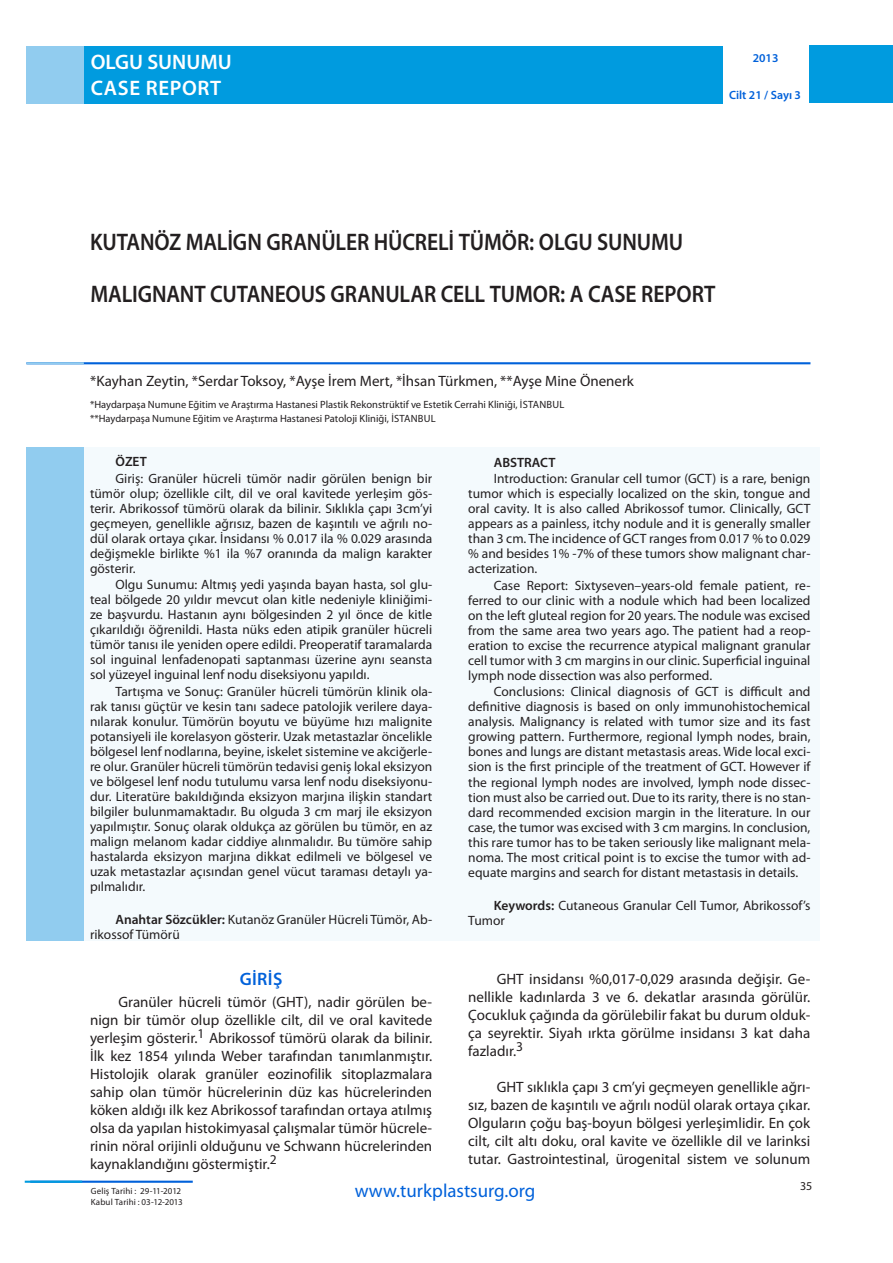
<style>
.page{position:relative;width:893px;height:1263px;background:#fff}
.page>*{position:absolute;margin:0;border:0;box-sizing:border-box;transform-origin:0 0}
.Başlık_ingilizce{font:600 24px "Myriad Pro";letter-spacing:-.005em;color:#231f20;scale:.9 1}
.Başlık_Türkçe{font:600 24px "Myriad Pro";letter-spacing:-.005em;color:#231f20;scale:.9 1}
.Metin{font:600 21px "Myriad Pro";letter-spacing:.015em;color:#fff}
.Metin-2{font:18.9px "Myriad Pro";color:#0061da}
.Metin_Başlığı{font:600 18px "Myriad Pro";letter-spacing:.02em;color:#0061da}
.Metin-3{font:15px/18px "Myriad Pro";color:#231f20;text-align:justify}
.isimler{font:15px "Myriad Pro";color:#231f20}
.Özet_ING{font:13.5px/15px "Myriad Pro";color:#231f20;text-align:justify}
.Özet_ING-2{font:600 13.5px "Myriad Pro";color:#231f20}
.Metin-4{font:600 12px "Myriad Pro";color:#0061da}
.Başlık_ingilizce-2{font:12px "Myriad Pro";color:#231f20}
.Kurumlar{font:10.5px "Myriad Pro";color:#231f20}
.Adres{font:9px "Myriad Pro";letter-spacing:.015em;color:#231f20}
.Metin-5{font:9px "Myriad Pro";letter-spacing:.015em;color:#231f20}
.s1{font-weight:600}
</style>
<div class="page">
<hr style="left:26px;top:362px;width:784px;height:2px;background:#0061da">
<hr style="left:26px;top:362px;width:58px;height:2px;background:#91ccef">
<hr style="left:30px;top:1181px;width:163px;height:2px;background:#0061da">
<hr style="left:25px;top:1181px;width:57px;height:2px;background:#009bdf">
<div style="left:810px;top:46px;width:83px;height:57px;background:#009bdf"></div>
<div style="left:26px;top:46px;width:696px;height:58px;background:#009bdf"></div>
<div style="left:26px;top:46px;width:58px;height:58px;background:#91ccef"></div>
<div style="left:26px;top:447px;width:794px;height:494px;background:#f4fafd"></div>
<div style="left:26px;top:447px;width:58px;height:494px;background:#91ccef"></div>
<p class="Metin" style="left:91px;top:49px;width:143px">OLGU SUNUMU</p>
<p class="Metin" style="left:91px;top:75px;width:132px">CASE REPORT</p>
<p class="Metin-4" style="left:753px;top:50px;width:27px">2013</p>
<p class="Metin-4" style="left:729px;top:87px;width:74px">CILT 21 / SAYI 3</p>
<p class="Başlık_Türkçe" style="left:90px;top:226px;width:660px">KUTANÖZ MALİGN GRANÜLER HÜCRELİ TÜMÖR: OLGU SUNUMU</p>
<p class="Başlık_ingilizce" style="left:90px;top:278px;width:162px">MALIGNANT CUTANEOUS</p>
<p class="Başlık_ingilizce" style="left:330px;top:278px;width:32px">GRANULAR</p>
<p class="Başlık_ingilizce" style="left:441px;top:278px;width:84px">CELL TUMOR</p>
<p class="Başlık_ingilizce" style="left:560px;top:278px;width:118px">: A CASE REPORT</p>
<p class="isimler" style="left:90px;top:372px;width:545px">*Kayhan Zeytin, *Serdar Toksoy, *Ayşe İrem Mert, *İhsan Türkmen, **Ayşe Mine Önenerk</p>
<p class="Kurumlar" style="left:90px;top:398px;width:440px">*Haydarpaşa Numune Eğitim ve Araştırma Hastanesi Plastik Rekonstrüktif ve Estetik Cerrahi Kliniği, İstanbul</p>
<p class="Kurumlar" style="left:90px;top:412px;width:311px">**Haydarpaşa Numune Eğitim ve Araştırma Hastanesi Patoloji Kliniği, İstanbul</p>
<p class="Özet_ING-2" style="left:116px;top:453px;width:33px">ÖZET</p>
<p class="Özet_ING" style="left:90px;top:470px;width:344px;text-indent:26px">Giriş: Granüler hücreli tümör nadir görülen benign bir tümör olup; özellikle cilt, dil ve oral kavitede yerleşim gös&shy;terir. Abrikossof tümörü olarak da bilinir. Sıklıkla çapı 3cm’yi geçmeyen, genellikle ağrısız, bazen de kaşıntılı ve ağrılı no&shy;dül olarak ortaya çıkar. İnsidansı % 0.017 ila % 0.029 arasında değişmekle birlikte %1 ila %7 oranında da malign karakter gösterir.</p>
<p class="Özet_ING" style="left:90px;top:577px;width:344px;text-indent:26px">Olgu Sunumu: Altmış yedi yaşında bayan hasta, sol glu&shy;teal bölgede 20 yıldır mevcut olan kitle nedeniyle kliniğimi&shy;ze başvurdu. Hastanın aynı bölgesinden 2 yıl önce de kitle çıkarıldığı öğrenildi. Hasta nüks eden atipik granüler hücreli tümör tanısı ile yeniden opere edildi. Preoperatif taramalarda sol inguinal lenfadenopati saptanması üzerine aynı seansta sol yüzeyel inguinal lenf nodu diseksiyonu yapıldı.</p>
<p class="Özet_ING" style="left:90px;top:683px;width:344px;text-indent:26px">Tartışma ve Sonuç: Granüler hücreli tümörün klinik ola&shy;rak tanısı güçtür ve kesin tanı sadece patolojik verilere daya&shy;nılarak konulur. Tümörün boyutu ve büyüme hızı malignite potansiyeli ile korelasyon gösterir. Uzak metastazlar öncelikle bölgesel lenf nodlarına, beyine, iskelet sistemine ve akciğerle&shy;re olur. Granüler hücreli tümörün tedavisi geniş lokal eksizyon ve bölgesel lenf nodu tutulumu varsa lenf nodu diseksiyonu&shy;dur. Literatüre bakıldığında eksizyon marjına ilişkin standart bilgiler bulunmamaktadır. Bu olguda 3 cm marj ile eksizyon yapılmıştır. Sonuç olarak oldukça az görülen bu tümör, en az malign melanom kadar ciddiye alınmalıdır. Bu tümöre sahip hastalarda eksizyon marjına dikkat edilmeli ve bölgesel ve uzak metastazlar açısından genel vücut taraması detaylı ya&shy;pılmalıdır.</p>
<p class="Özet_ING" style="left:90px;top:911px;width:344px;text-indent:26px"><span class="s1">ANAHTAR SÖZCÜKLER:</span> Kutanöz Granüler Hücreli Tümör, Ab&shy;rikossof Tümörü</p>
<p class="Metin_Başlığı" style="left:240px;top:967px;width:44px">GİRİŞ</p>
<p class="Metin-3" style="left:90px;top:993px;width:344px;text-indent:28px">Granüler hücreli tümör (GHT), nadir görülen be&shy;nign bir tümör olup özellikle cilt, dil ve oral kavitede yerleşim gösterir.<sup>1</sup> Abrikossof tümörü olarak da bilinir.<br>İlk kez 1854 yılında Weber tarafından tanımlanmıştır.<br>Histolojik olarak granüler eozinofilik sitoplazmalara sahip olan tümör hücrelerinin düz kas hücrelerinden köken aldığı ilk kez Abrikossof tarafından ortaya atılmış olsa da yapılan histokimyasal çalışmalar tümör hücrele&shy;rinin nöral orijinli olduğunu ve Schwann hücrelerinden kaynaklandığını göstermiştir.<sup>2</sup></p>
<p class="Özet_ING-2" style="left:494px;top:454px;width:63px">ABSTRACT</p>
<p class="Özet_ING" style="left:468px;top:471px;width:344px;text-indent:26px">Introduction: Granular cell tumor (GCT) is a rare, benign tumor which is especially localized on the skin, tongue and oral cavity. It is also called Abrikossof tumor. Clinically, GCT appears as a painless, itchy nodule and it is generally smaller than 3 cm. The incidence of GCT ranges from 0.017 % to 0.029 % and besides 1% -7% of these tumors show malignant char&shy;acterization.</p>
<p class="Özet_ING" style="left:468px;top:578px;width:344px;text-indent:26px">Case Report: Sixtyseven–years-old female patient, re&shy;ferred to our clinic with a nodule which had been localized on the left gluteal region for 20 years. The nodule was excised from the same area two years ago. The patient had a reop&shy;eration to excise the recurrence atypical malignant granular cell tumor with 3 cm margins in our clinic. Superficial inguinal lymph node dissection was also performed.</p>
<p class="Özet_ING" style="left:468px;top:684px;width:344px;text-indent:26px">Conclusions: Clinical diagnosis of GCT is difficult and definitive diagnosis is based on only immunohistochemical analysis. Malignancy is related with tumor size and its fast growing pattern. Furthermore, regional lymph nodes, brain, bones and lungs are distant metastasis areas. Wide local exci&shy;sion is the first principle of the treatment of GCT. However if the regional lymph nodes are involved, lymph node dissec&shy;tion must also be carried out. Due to its rarity, there is no stan&shy;dard recommended excision margin in the literature. In our case, the tumor was excised with 3 cm margins. In conclusion, this rare tumor has to be taken seriously like malignant mela&shy;noma. The most critical point is to excise the tumor with ad&shy;equate margins and search for distant metastasis in details.</p>
<p class="Özet_ING" style="left:468px;top:897px;width:344px;text-indent:26px"><span class="s1">KEYWORDS:</span> Cutaneous Granular Cell Tumor, Abrikossof’s<br>Tumor</p>
<p class="Metin-3" style="left:468px;top:970px;width:344px;text-indent:28px">GHT insidansı %0,017-0,029 arasında değişir. Ge&shy;nellikle kadınlarda 3 ve 6. dekatlar arasında görülür.<br>Çocukluk çağında da görülebilir fakat bu durum olduk&shy;ça seyrektir. Siyah ırkta görülme insidansı 3 kat daha fazladır.<sup>3</sup></p>
<p class="Metin-3" style="left:468px;top:1078px;width:344px;text-indent:28px">GHT sıklıkla çapı 3 cm’yi geçmeyen genellikle ağrı&shy;sız, bazen de kaşıntılı ve ağrılı nodül olarak ortaya çıkar.<br>Olguların çoğu baş-boyun bölgesi yerleşimlidir. En çok cilt, cilt altı doku, oral kavite ve özellikle dil ve larinksi tutar. Gastrointestinal, ürogenital sistem ve solunum</p>
<p class="Adres" style="left:91px;top:1185px;width:92px">Geliş Tarihi : 29-11-2012</p>
<p class="Metin-5" style="left:91px;top:1196px;width:93px">Kabul Tarihi : 03-12-2013</p>
<p class="Metin-2" style="left:355px;top:1179px;width:182px">www.turkplastsurg.org</p>
<p class="Başlık_ingilizce-2" style="left:800px;top:1179px;width:14px">35</p>
</div>
